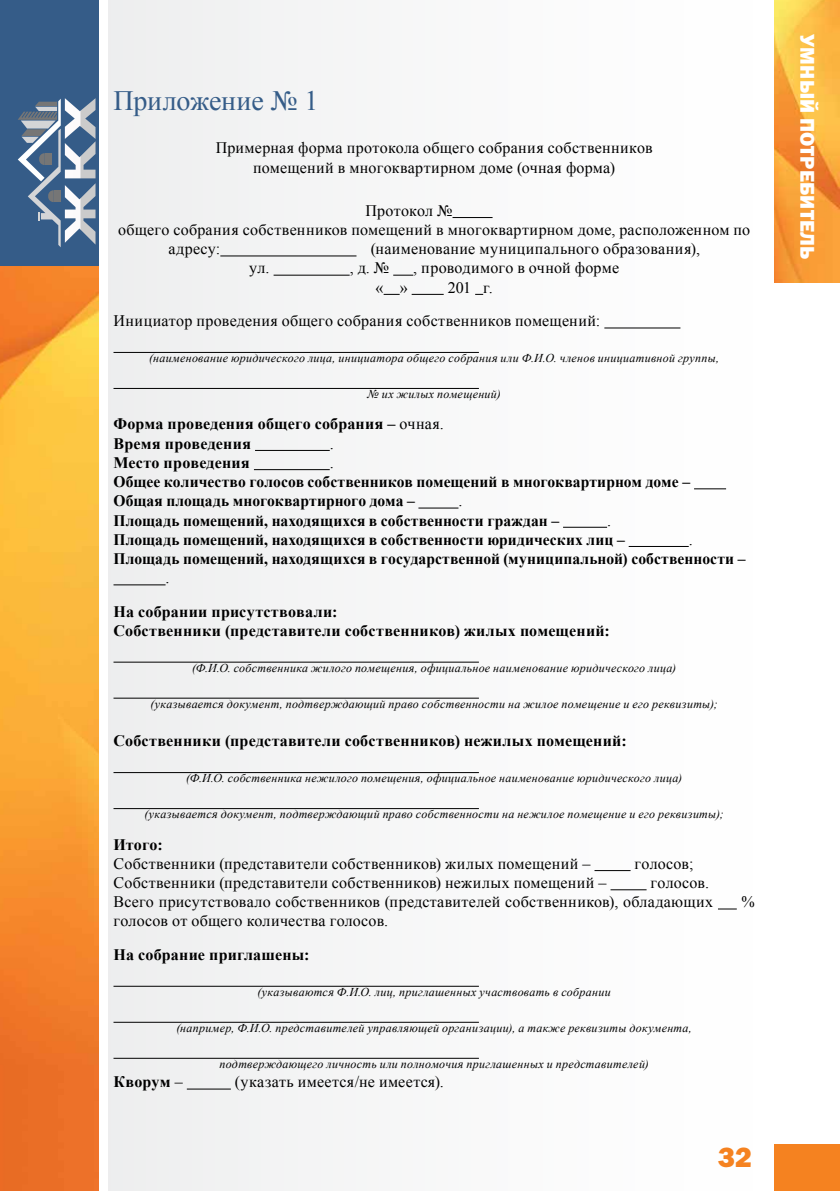
<style>
.page{position:relative;width:840px;height:1191px;background:#fff}
.page>*{position:absolute;margin:0;border:0;box-sizing:border-box;transform-origin:0 0}
.t1{font:28px "Times New Roman";letter-spacing:-.01em;color:#355c88}
.t2{font:28px "Franklin Gothic Heavy C";color:#f58220}
.t3{font:20px "Franklin Gothic Heavy C";letter-spacing:.01em;color:#fff}
.t4{font:16px/19.2px "Times New Roman";letter-spacing:.015em;color:#000;text-align:center}
.t5{font:700 16px/19.2px "Times New Roman";letter-spacing:.01em;color:#000}
.t6{font:italic 12px "Times New Roman";letter-spacing:.025em;color:#000}
.s1{font-weight:400}
</style>
<div class="page">
<div style="left:0;top:0;width:108px;height:267px;background:#355c88"></div>
<img style="left:0;top:266px;width:99px;height:925px">
<div style="left:108px;top:0;width:730px;height:1191px;background:#f8f9f9"></div>
<svg style="left:839px;top:0;width:1px;height:1191px"></svg>
<img style="left:774px;top:0;width:65px;height:282px">
<div style="left:99px;top:0;width:9px;height:1191px;background:#fff"></div>
<div style="left:774px;top:1143px;width:65px;height:48px;background:#f58220"></div>
<svg style="left:18px;top:98px;width:77px;height:149px"></svg>
<hr style="left:452px;top:217px;width:40px;height:1px;background:#000">
<hr style="left:220px;top:255px;width:136px;height:1px;background:#000">
<hr style="left:273px;top:275px;width:76px;height:1px;background:#000">
<svg style="left:393px;top:275px;width:20px;height:1px"></svg>
<svg style="left:383px;top:294px;width:16px;height:1px"></svg>
<hr style="left:411px;top:294px;width:32px;height:1px;background:#000">
<hr style="left:604px;top:327px;width:76px;height:1px;background:#000">
<hr style="left:113px;top:352px;width:365px;height:1px;background:#000">
<hr style="left:113px;top:388px;width:365px;height:1px;background:#000">
<hr style="left:255px;top:450px;width:74px;height:1px;background:#000">
<hr style="left:254px;top:469px;width:75px;height:1px;background:#000">
<hr style="left:693px;top:488px;width:32px;height:1px;background:#000">
<hr style="left:418px;top:507px;width:40px;height:1px;background:#000">
<hr style="left:562px;top:527px;width:44px;height:1px;background:#000">
<hr style="left:628px;top:546px;width:60px;height:1px;background:#000">
<hr style="left:113px;top:584px;width:52px;height:1px;background:#000">
<hr style="left:113px;top:661px;width:365px;height:1px;background:#000">
<hr style="left:113px;top:697px;width:365px;height:1px;background:#000">
<hr style="left:113px;top:772px;width:365px;height:1px;background:#000">
<hr style="left:113px;top:808px;width:365px;height:1px;background:#000">
<hr style="left:594px;top:870px;width:36px;height:1px;background:#000">
<hr style="left:610px;top:889px;width:36px;height:1px;background:#000">
<svg style="left:718px;top:908px;width:18px;height:1px"></svg>
<hr style="left:113px;top:985px;width:365px;height:1px;background:#000">
<hr style="left:113px;top:1021px;width:365px;height:1px;background:#000">
<hr style="left:113px;top:1057px;width:365px;height:1px;background:#000">
<hr style="left:187px;top:1088px;width:44px;height:1px;background:#000">
<h1 class="t1" style="left:113px;top:82px;width:206px">Приложение № 1</h1>
<h3 class="t4" style="left:215px;top:138px;width:438px">Примерная форма протокола общего собрания собственников помещений в многоквартирном доме (очная форма)</h3>
<h3 class="t4" style="left:365px;top:201px;width:88px">Протокол №</h3>
<h3 class="t4" style="left:118px;top:220px;width:633px">общего собрания собственников помещений в многоквартирном доме, расположенном по</h3>
<h3 class="t4" style="left:168px;top:239px;width:53px">адресу:</h3>
<h3 class="t4" style="left:370px;top:239px;width:330px">(наименование муниципального образования),</h3>
<h3 class="t4" style="left:249px;top:258px;width:22px">ул.</h3>
<h3 class="t4" style="left:349px;top:258px;width:41px">,д.№</h3>
<h3 class="t4" style="left:413px;top:258px;width:207px">, проводимого в очной форме</h3>
<h3 class="t4" style="left:375px;top:277px;width:33px">« »</h3>
<h3 class="t4" style="left:113px;top:270px;width:488px;line-height:33.6px;text-align:left;text-indent:334px">201 г.<br>Инициатор проведения общего собрания собственников помещений:</h3>
<p class="t6" style="left:149px;top:350px;width:571px">(наименование юридического лица, инициатора общего собрания или Ф.И.О. членов инициативной группы,</p>
<p class="t6" style="left:367px;top:386px;width:135px">№ их жилых помещений)</p>
<h3 class="t5" style="left:113px;top:414px;width:332px">Форма проведения общего собрания – <span class="s1">очная.<br></span>Время проведения</h3>
<h3 class="t4" style="left:329px;top:433px;width:5px">.</h3>
<h3 class="t5" style="left:113px;top:452px;width:138px">Место проведения</h3>
<h3 class="t4" style="left:329px;top:453px;width:5px">.</h3>
<h3 class="t5" style="left:113px;top:472px;width:578px">Общее количество голосов собственников помещений в многоквартирном доме –<br>Общая площадь многоквартирного дома –</h3>
<h3 class="t4" style="left:458px;top:491px;width:5px">.</h3>
<h3 class="t5" style="left:113px;top:510px;width:447px">Площадь помещений, находящихся в собственности граждан –</h3>
<h3 class="t4" style="left:606px;top:510px;width:5px">.</h3>
<h3 class="t5" style="left:113px;top:529px;width:512px">Площадь помещений, находящихся в собственности юридических лиц –</h3>
<h3 class="t4" style="left:688px;top:529px;width:5px">.</h3>
<h3 class="t5" style="left:113px;top:548px;width:633px">Площадь помещений, находящихся в государственной (муниципальной) собственности –</h3>
<h3 class="t4" style="left:165px;top:568px;width:5px">.</h3>
<h3 class="t5" style="left:113px;top:601px;width:497px">На собрании присутствовали:<br>Собственники (представители собственников) жилых помещений:</h3>
<p class="t6" style="left:192px;top:659px;width:485px">(Ф.И.О. собственника жилого помещения, официальное наименование юридического лица)</p>
<p class="t6" style="left:150px;top:695px;width:568px">(указывается документ, подтверждающий право собственности на жилое помещение и его реквизиты);</p>
<h3 class="t5" style="left:113px;top:731px;width:514px">Собственники (представители собственников) нежилых помещений:</h3>
<p class="t6" style="left:186px;top:770px;width:497px">(Ф.И.О. собственника нежилого помещения, официальное наименование юридического лица)</p>
<p class="t6" style="left:144px;top:806px;width:580px">(указывается документ, подтверждающий право собственности на нежилое помещение и его реквизиты);</p>
<h3 class="t5" style="left:113px;top:834px;width:51px">Итого:</h3>
<h3 class="t4" style="left:113px;top:853px;width:478px">Собственники (представители собственников) жилых помещений –</h3>
<h3 class="t4" style="left:634px;top:853px;width:60px">голосов;</h3>
<h3 class="t4" style="left:113px;top:873px;width:494px">Собственники (представители собственников) нежилых помещений –</h3>
<h3 class="t4" style="left:113px;top:873px;width:601px;text-align:right">голосов.<br>Всего присутствовало собственников (представителей собственников), обладающих</h3>
<h3 class="t4" style="left:741px;top:892px;width:15px">%</h3>
<h3 class="t4" style="left:113px;top:911px;width:276px">голосов от общего количества голосов.</h3>
<h3 class="t5" style="left:113px;top:944px;width:197px">На собрание приглашены:</h3>
<p class="t6" style="left:257px;top:983px;width:354px">(указываются Ф.И.О. лиц, приглашенных участвовать в собрании</p>
<p class="t6" style="left:176px;top:1019px;width:516px">(например, Ф.И.О. представителей управляющей организации), а также реквизиты документа,</p>
<p class="t6" style="left:219px;top:1055px;width:430px">подтверждающего личность или полномочия приглашенных и представителей)</p>
<h3 class="t5" style="left:113px;top:1072px;width:71px">Кворум <span class="s1">–</span></h3>
<h3 class="t4" style="left:235px;top:1072px;width:210px">(указать имеется/не имеется).</h3>
<h1 class="t2" style="left:717px;top:1141px;width:36px">32</h1>
<h2 class="t3" style="left:818px;top:34px;width:227px;rotate:90deg">УМНЫЙ ПОТРЕБИТЕЛЬ</h2>
</div>
